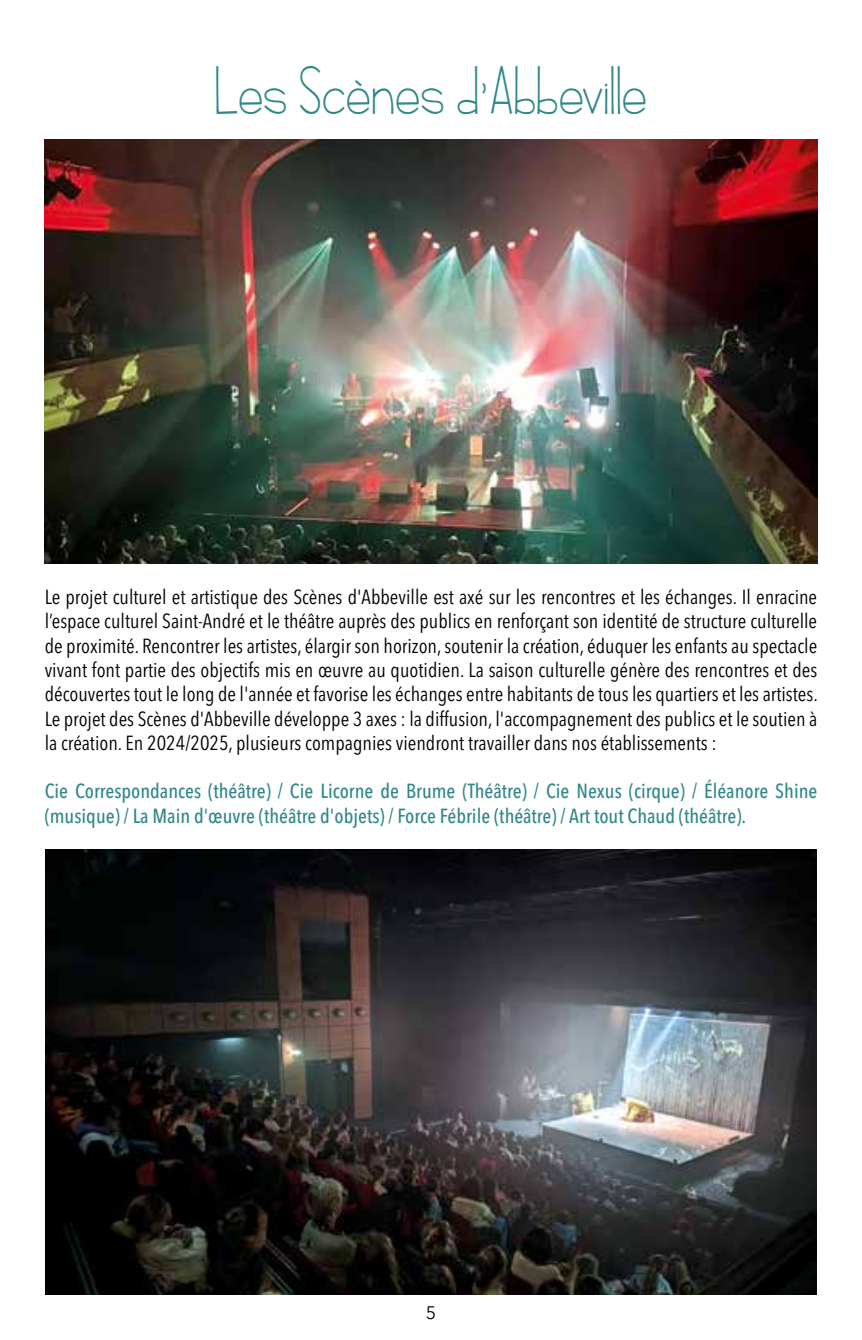
<style>
.page{position:relative;width:862px;height:1340px;background:#fff}
.page>*{position:absolute;margin:0;border:0;box-sizing:border-box;transform-origin:0 0}
.t1{font:49.5px "KG Rise UP";color:#2f8789;scale:.85 1}
.t2{font:condensed 20.25px/24.3px "Avenir Next LT Pro";color:#000;text-align:justify}
.t3{font:500 condensed 20.25px/24.3px "Avenir Next LT Pro";color:#2f8789}
.t4{font:18px "Avenir Next LT Pro";color:#000}
</style>
<div class="page">
<img style="left:45px;top:139px;width:771px;height:424px">
<img style="left:46px;top:849px;width:769px;height:445px">
<h1 class="t1" style="left:215px;top:55px;width:510px">Les Scènes d'Abbeville</h1>
<p class="t2" style="left:45px;top:584px;width:774px">Le projet culturel et artistique des Scènes d'Abbeville est axé sur les rencontres et les échanges. Il enracine l’espace culturel Saint-André et le théâtre auprès des publics en renforçant son identité de structure culturelle de proximité. Rencontrer les artistes, élargir son horizon, soutenir la création, éduquer les enfants au spectacle vivant font partie des objectifs mis en œuvre au quotidien. La saison culturelle génère des rencontres et des découvertes tout le long de l'année et favorise les échanges entre habitants de tous les quartiers et les artistes.<br>Le projet des Scènes d'Abbeville développe 3 axes : la diffusion, l'accompagnement des publics et le soutien à la création. En 2024/2025, plusieurs compagnies viendront travailler dans nos établissements :</p>
<p class="t3" style="left:45px;top:779px;width:773px">Cie Correspondances (théâtre) / Cie Licorne de Brume (Théâtre) / Cie Nexus (cirque) / Éléanore Shine (musique) / La Main d'œuvre (théâtre d'objets) / Force Fébrile (théâtre) / Art tout Chaud (théâtre).</p>
<p class="t4" style="left:425px;top:1301px;width:12px">5</p>
</div>
